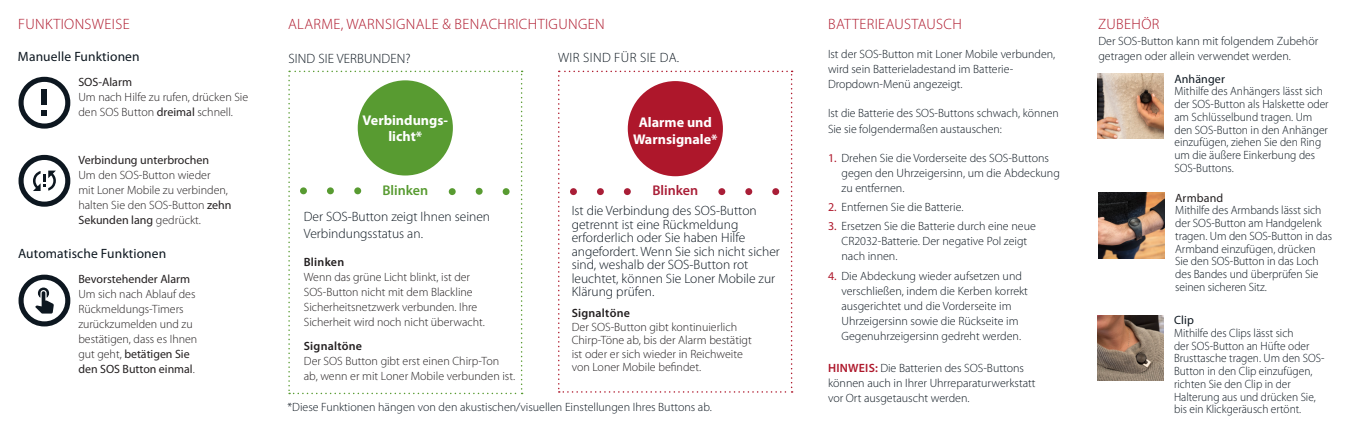
<style>
.page{position:relative;width:1350px;height:432px;background:#fff}
.page>*{position:absolute;margin:0;border:0;box-sizing:border-box;transform-origin:0 0}
.HEADING_3_-_LIGHT_9{font:300 15px "Myriad Pro";letter-spacing:.025em;color:#ae172b}
.BODY_COPY_-_LIGHT_11{font:700 14.1px/16.6px "Myriad Pro";color:#fff;text-align:center}
.BODY_COPY_-_LIGHT_11-2{font:600 14.1px "Myriad Pro";color:#589b31}
.BODY_COPY_-_LIGHT_11-3{font:600 14.1px "Myriad Pro";color:#a91e37}
.BODY_COPY_-_LIGHT_11-4{font:300 13.5px/13.5px "Myriad Pro";color:#0d1720}
.BODY_COPY_-_LIGHT_9{font:13.5px "Myriad Pro";letter-spacing:.01em;color:#0d1720}
.BODY_COPY_2{font:300 13.5px "Myriad Pro";letter-spacing:.01em;color:#0d1720}
.BODY_COPY_2-2{font:300 13.5px "Myriad Pro";letter-spacing:.03em;color:#0d1720}
.BODY_COPY_-_LIGHT_9-2{font:300 12px/15px "Myriad Pro";color:#0d1720}
.SMALL_BODY_COPY_-_LI{font:300 12px/15px "Myriad Pro";color:#231f20}
.BODY_COPY_-_LIGHT_9-3{font:300 12px/12.8px "Myriad Pro";color:#0d1720;scale:.95 1}
.BODY_COPY_-_LIGHT_9-4{font:300 12px/12.8px "Myriad Pro";color:#0d1720;scale:.96 1}
.BODY_COPY_-_LIGHT_11-5{font:300 12px/15px "Myriad Pro";color:#0d1720}
.s1{font-weight:400}
.s2{font-weight:400;color:#ae172b}
.s3{font-weight:600;color:#ae172b}
.s4{font-weight:400;color:#231f20}
.s5{font-weight:600}
</style>
<div class="page">
<svg style="left:19px;top:77px;width:51px;height:52px"></svg>
<svg style="left:19px;top:275px;width:51px;height:51px"></svg>
<svg style="left:19px;top:155px;width:51px;height:52px"></svg>
<svg style="left:288px;top:71px;width:235px;height:323px"></svg>
<div style="left:358px;top:80px;width:95px;height:96px;background:#589b31;border-radius:50%"></div>
<div style="left:327px;top:187px;width:7px;height:7px;background:#589b31;border-radius:50%"></div>
<div style="left:476px;top:188px;width:7px;height:7px;background:#589b31;border-radius:50%"></div>
<div style="left:354px;top:187px;width:7px;height:7px;background:#589b31;border-radius:50%"></div>
<div style="left:503px;top:188px;width:7px;height:7px;background:#589b31;border-radius:50%"></div>
<svg style="left:558px;top:71px;width:235px;height:322px"></svg>
<div style="left:628px;top:81px;width:95px;height:95px;background:#ae172b;border-radius:50%"></div>
<div style="left:300px;top:187px;width:7px;height:7px;background:#589b31;border-radius:50%"></div>
<div style="left:449px;top:188px;width:7px;height:7px;background:#589b31;border-radius:50%"></div>
<img style="left:1097px;top:315px;width:67px;height:66px">
<img style="left:1097px;top:74px;width:67px;height:65px">
<img style="left:1098px;top:193px;width:67px;height:66px">
<div style="left:597px;top:188px;width:7px;height:7px;background:#a91e37;border-radius:50%"></div>
<div style="left:745px;top:188px;width:7px;height:7px;background:#a91e37;border-radius:50%"></div>
<div style="left:624px;top:188px;width:7px;height:7px;background:#a91e37;border-radius:50%"></div>
<div style="left:772px;top:188px;width:7px;height:7px;background:#a91e37;border-radius:50%"></div>
<div style="left:570px;top:188px;width:7px;height:7px;background:#a91e37;border-radius:50%"></div>
<div style="left:718px;top:188px;width:7px;height:7px;background:#a91e37;border-radius:50%"></div>
<p class="HEADING_3_-_LIGHT_9" style="left:18px;top:15px;width:113px">FUNKTIONSWEISE</p>
<p class="BODY_COPY_-_LIGHT_9" style="left:18px;top:48px;width:123px">Manuelle Funktionen</p>
<p class="SMALL_BODY_COPY_-_LI" style="left:78px;top:74px;width:171px"><span class="s1">SOS-Alarm<br></span>Um nach Hilfe zu rufen, drücken Sie den SOS Button <span class="s1">dreimal</span> schnell.</p>
<p class="SMALL_BODY_COPY_-_LI" style="left:78px;top:152px;width:155px"><span class="s1">Verbindung unterbrochen<br></span>Um den SOS-Button wieder<br>mit Loner Mobile zu verbinden, halten Sie den SOS-Button <span class="s1">zehn<br>Sekunden lang</span> gedrückt.</p>
<p class="BODY_COPY_-_LIGHT_9" style="left:18px;top:245px;width:150px">Automatische Funktionen</p>
<p class="SMALL_BODY_COPY_-_LI" style="left:78px;top:271px;width:120px"><span class="s1">Bevorstehender Alarm<br></span>Um sich nach Ablauf des<br>Rückmeldungs-Timers zurückzumelden und zu bestätigen, dass es Ihnen gut geht, <span class="s1">betätigen Sie den SOS Button einmal</span>.</p>
<p class="HEADING_3_-_LIGHT_9" style="left:1098px;top:15px;width:63px">ZUBEHÖR</p>
<p class="HEADING_3_-_LIGHT_9" style="left:288px;top:15px;width:318px">ALARME, WARNSIGNALE &amp; BENACHRICHTIGUNGEN</p>
<p class="HEADING_3_-_LIGHT_9" style="left:828px;top:15px;width:135px">BATTERIEAUSTAUSCH</p>
<p class="BODY_COPY_-_LIGHT_9-2" style="left:828px;top:47px;width:229px">Ist der SOS-Button mit Loner Mobile verbunden, wird sein Batterieladestand im Batterie-<br>Dropdown-Menü angezeigt.</p>
<p class="BODY_COPY_-_LIGHT_9-2" style="left:828px;top:104px;width:232px;line-height:16.5px">Ist die Batterie des SOS-Buttons schwach, können<br>Sie sie folgendermaßen austauschen:</p>
<p class="BODY_COPY_-_LIGHT_9-2" style="left:842px;top:150px;width:220px;text-indent:-14px"><span class="s2">1.</span> Drehen Sie die Vorderseite des SOS-Buttons gegen den Uhrzeigersinn, um die Abdeckung zu entfernen.</p>
<p class="BODY_COPY_-_LIGHT_9-2" style="left:828px;top:199px;width:137px"><span class="s2">2.</span> Entfernen Sie die Batterie.</p>
<p class="BODY_COPY_-_LIGHT_9-2" style="left:842px;top:219px;width:196px;text-indent:-14px"><span class="s2">3.</span> Ersetzen Sie die Batterie durch eine neue<br>CR2032-Batterie. Der negative Pol zeigt nach innen.</p>
<p class="BODY_COPY_-_LIGHT_9-2" style="left:842px;top:268px;width:188px;text-indent:-14px"><span class="s2">4.</span> Die Abdeckung wieder aufsetzen und verschließen, indem die Kerben korrekt ausgerichtet und die Vorderseite im Uhrzeigersinn sowie die Rückseite im Gegenuhrzeigersinn gedreht werden.</p>
<p class="BODY_COPY_-_LIGHT_11-5" style="left:828px;top:361px;width:209px"><span class="s3">HINWEIS:</span> Die Batterien des SOS-Buttons können auch in Ihrer Uhrreparaturwerkstatt vor Ort ausgetauscht werden.</p>
<p class="BODY_COPY_-_LIGHT_9-2" style="left:1098px;top:33px;width:221px">Der SOS-Button kann mit folgendem Zubehör getragen oder allein verwendet werden.</p>
<p class="BODY_COPY_2-2" style="left:558px;top:49px;width:123px">WIR SIND FÜR SIE DA.</p>
<p class="BODY_COPY_2" style="left:288px;top:50px;width:124px">SIND SIE VERBUNDEN?</p>
<p class="BODY_COPY_-_LIGHT_9-4" style="left:1174px;top:72px;width:162px"><span class="s1">Anhänger<br></span>Mithilfe des Anhängers lässt sich der SOS-Button als Halskette oder am Schlüsselbund tragen. Um den SOS-Button in den Anhänger einzufügen, ziehen Sie den Ring um die äußere Einkerbung des<br>SOS-Buttons.</p>
<p class="BODY_COPY_-_LIGHT_9-2" style="left:1175px;top:191px;width:158px;line-height:12.8px"><span class="s4">Armband<br></span>Mithilfe des Armbands lässt sich der SOS-Button am Handgelenk tragen. Um den SOS-Button in das<br>Armband einzufügen, drücken<br>Sie den SOS-Button in das Loch des Bandes und überprüfen Sie seinen sicheren Sitz.</p>
<p class="BODY_COPY_-_LIGHT_9-3" style="left:1174px;top:314px;width:160px"><span class="s1">Clip<br></span>Mithilfe des Clips lässt sich<br>der SOS-Button an Hüfte oder<br>Brusttasche tragen. Um den SOS-<br>Button in den Clip einzufügen, richten Sie den Clip in der<br>Halterung aus und drücken Sie,</p>
<p class="BODY_COPY_-_LIGHT_11" style="left:363px;top:111px;width:87px">Verbindungs&shy;licht*</p>
<p class="BODY_COPY_-_LIGHT_11" style="left:633px;top:114px;width:86px">Alarme und<br>Warnsignale*</p>
<p class="BODY_COPY_-_LIGHT_11-2" style="left:382px;top:181px;width:47px">Blinken</p>
<p class="BODY_COPY_-_LIGHT_11-3" style="left:652px;top:181px;width:47px">Blinken</p>
<p class="BODY_COPY_-_LIGHT_11-4" style="left:572px;top:204px;width:210px">Ist die Verbindung des SOS-Button getrennt ist eine Rückmeldung erforderlich oder Sie haben Hilfe angefordert. Wenn Sie sich nicht sicher sind, weshalb der SOS-Button rot leuchtet, können Sie Loner Mobile zur<br>Klärung prüfen.</p>
<p class="SMALL_BODY_COPY_-_LI" style="left:572px;top:306px;width:182px;line-height:13.5px"><span class="s5">Signaltöne<br></span>Der SOS-Button gibt kontinuierlich<br>Chirp-Töne ab, bis der Alarm bestätigt ist oder er sich wieder in Reichweite von Loner Mobile befindet.</p>
<p class="BODY_COPY_-_LIGHT_11-4" style="left:304px;top:208px;width:188px;line-height:16.5px">Der SOS-Button zeigt Ihnen seinen<br>Verbindungsstatus an.</p>
<p class="SMALL_BODY_COPY_-_LI" style="left:304px;top:255px;width:183px"><span class="s5">Blinken<br></span>Wenn das grüne Licht blinkt, ist der<br>SOS-Button nicht mit dem Blackline<br>Sicherheitsnetzwerk verbunden. Ihre<br>Sicherheit wird noch nicht überwacht.</p>
<p class="SMALL_BODY_COPY_-_LI" style="left:304px;top:338px;width:213px"><span class="s5">Signaltöne<br></span>Der SOS Button gibt erst einen Chirp-Ton ab, wenn er mit Loner Mobile verbunden ist.</p>
<p class="BODY_COPY_-_LIGHT_9-2" style="left:288px;top:399px;width:426px">*Diese Funktionen hängen von den akustischen/visuellen Einstellungen Ihres Buttons ab.</p>
<p class="BODY_COPY_-_LIGHT_9-3" style="left:1174px;top:403px;width:135px">bis ein Klickgeräusch ertönt.</p>
</div>
